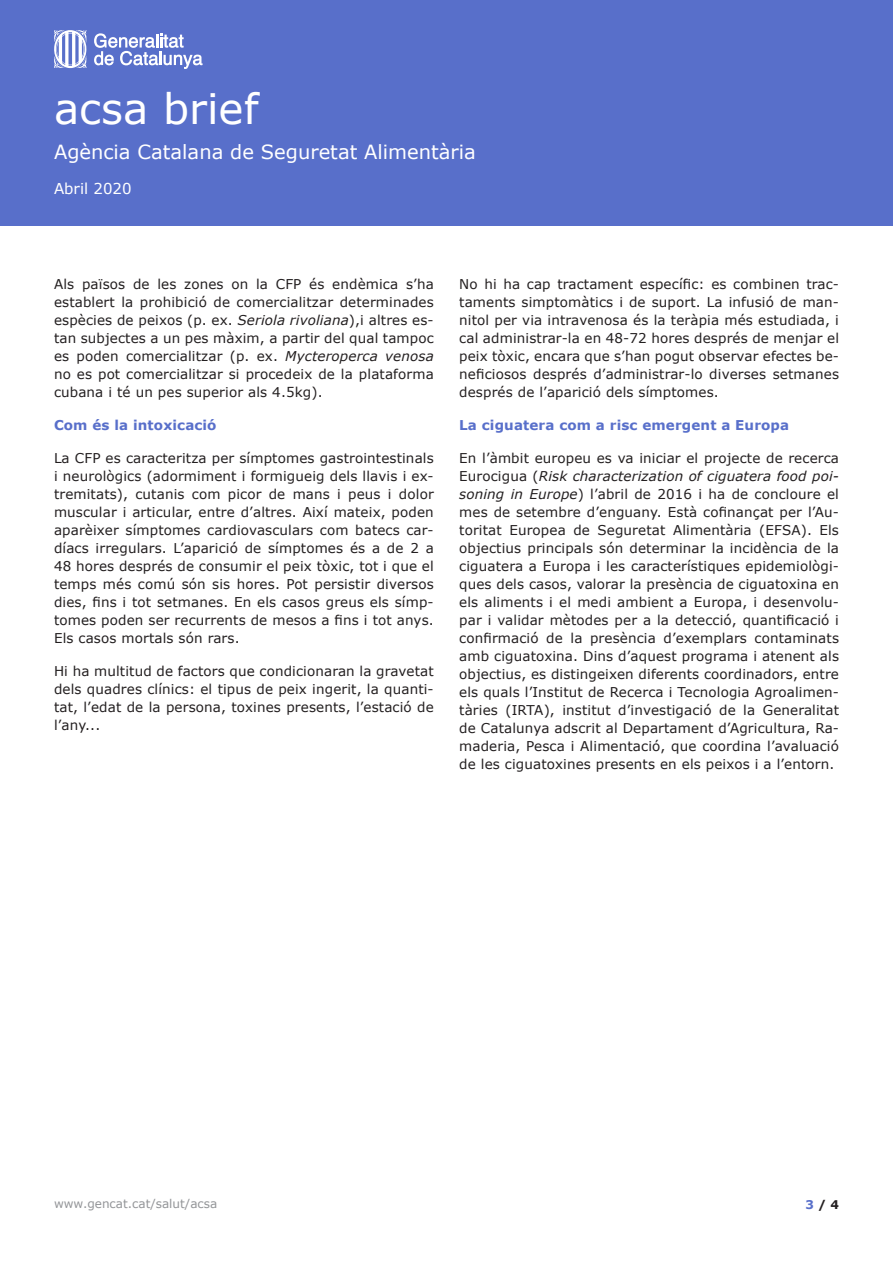
<style>
.page{position:relative;width:893px;height:1263px;background:#fff}
.page>*{position:absolute;margin:0;border:0;box-sizing:border-box;transform-origin:0 0}
.t1{font:42px "Verdana";color:#fff}
.t2{font:19.5px "Verdana";color:#fff}
.t3{font:15px "Verdana";color:#fff}
.Texto_A{font:13.5px/18px "Verdana";letter-spacing:.01em;color:#231f20;text-align:justify}
.Texto_A-2{font:700 13.5px "Verdana";letter-spacing:.01em;color:#586fca}
.t4{font:12px "Verdana";color:#939598}
.t5{font:700 12px "Verdana";color:#231f20}
.s1{font-style:italic}
.s2{color:#586fca}
</style>
<div class="page">
<div style="left:0;top:0;width:893px;height:225px;background:#586fca"></div>
<svg style="left:94px;top:33px;width:109px;height:36px"></svg>
<svg style="left:54px;top:30px;width:33px;height:38px"></svg>
<p class="t1" style="left:54px;top:82px;width:206px">acsa brief</p>
<p class="t2" style="left:54px;top:140px;width:423px">Agència Catalana de Seguretat Alimentària</p>
<p class="t3" style="left:54px;top:179px;width:79px">Abril 2020</p>
<p class="Texto_A" style="left:54px;top:275px;width:381px">Als països de les zones on la CFP és endèmica s’ha establert la prohibició de comercialitzar determinades espècies de peixos (p. ex. <span class="s1">Seriola rivoliana</span>),i altres es&shy;tan subjectes a un pes màxim, a partir del qual tampoc es poden comercialitzar (p. ex. <span class="s1">Mycteroperca venosa </span>no es pot comercialitzar si procedeix de la plataforma cubana i té un pes superior als 4.5kg).</p>
<p class="Texto_A-2" style="left:54px;top:416px;width:164px">Com és la intoxicació</p>
<p class="Texto_A" style="left:54px;top:449px;width:381px">La CFP es caracteritza per símptomes gastrointestinals i neurològics (adormiment i formigueig dels llavis i ex&shy;tremitats), cutanis com picor de mans i peus i dolor muscular i articular, entre d’altres. Així mateix, poden aparèixer símptomes cardiovasculars com batecs car&shy;díacs irregulars. L’aparició de símptomes és a de 2 a 48 hores després de consumir el peix tòxic, tot i que el temps més comú són sis hores. Pot persistir diversos dies, fins i tot setmanes. En els casos greus els símp&shy;tomes poden ser recurrents de mesos a fins i tot anys.<br>Els casos mortals són rars.</p>
<p class="Texto_A" style="left:54px;top:662px;width:381px">Hi ha multitud de factors que condicionaran la gravetat dels quadres clínics: el tipus de peix ingerit, la quanti&shy;tat, l’edat de la persona, toxines presents, l’estació de l’any...</p>
<p class="Texto_A" style="left:459px;top:275px;width:381px">No hi ha cap tractament específic: es combinen trac&shy;taments simptomàtics i de suport. La infusió de man&shy;nitol per via intravenosa és la teràpia més estudiada, i cal administrar-la en 48-72 hores després de menjar el peix tòxic, encara que s’han pogut observar efectes be&shy;neficiosos després d’administrar-lo diverses setmanes després de l’aparició dels símptomes.</p>
<p class="Texto_A-2" style="left:459px;top:416px;width:331px">La ciguatera com a risc emergent a Europa</p>
<p class="Texto_A" style="left:459px;top:449px;width:381px">En l’àmbit europeu es va iniciar el projecte de recerca Eurocigua (<span class="s1">Risk characterization of ciguatera food poi&shy;soning in Europe</span>) l’abril de 2016 i ha de concloure el mes de setembre d’enguany. Està cofinançat per l’Au&shy;toritat Europea de Seguretat Alimentària (EFSA). Els objectius principals són determinar la incidència de la ciguatera a Europa i les característiques epidemiològi&shy;ques dels casos, valorar la presència de ciguatoxina en els aliments i el medi ambient a Europa, i desenvolu&shy;par i validar mètodes per a la detecció, quantificació i confirmació de la presència d’exemplars contaminats amb ciguatoxina. Dins d’aquest programa i atenent als objectius, es distingeixen diferents coordinadors, entre els quals l’Institut de Recerca i Tecnologia Agroalimen&shy;tàries (IRTA), institut d’investigació de la Generalitat de Catalunya adscrit al Departament d’Agricultura, Ra&shy;maderia, Pesca i Alimentació, que coordina l’avaluació de les ciguatoxines presents en els peixos i a l’entorn.</p>
<p class="t4" style="left:54px;top:1196px;width:165px">www.gencat.cat/salut/acsa</p>
<p class="t5" style="left:805px;top:1196px;width:35px"><span class="s2">3</span> / 4</p>
</div>
